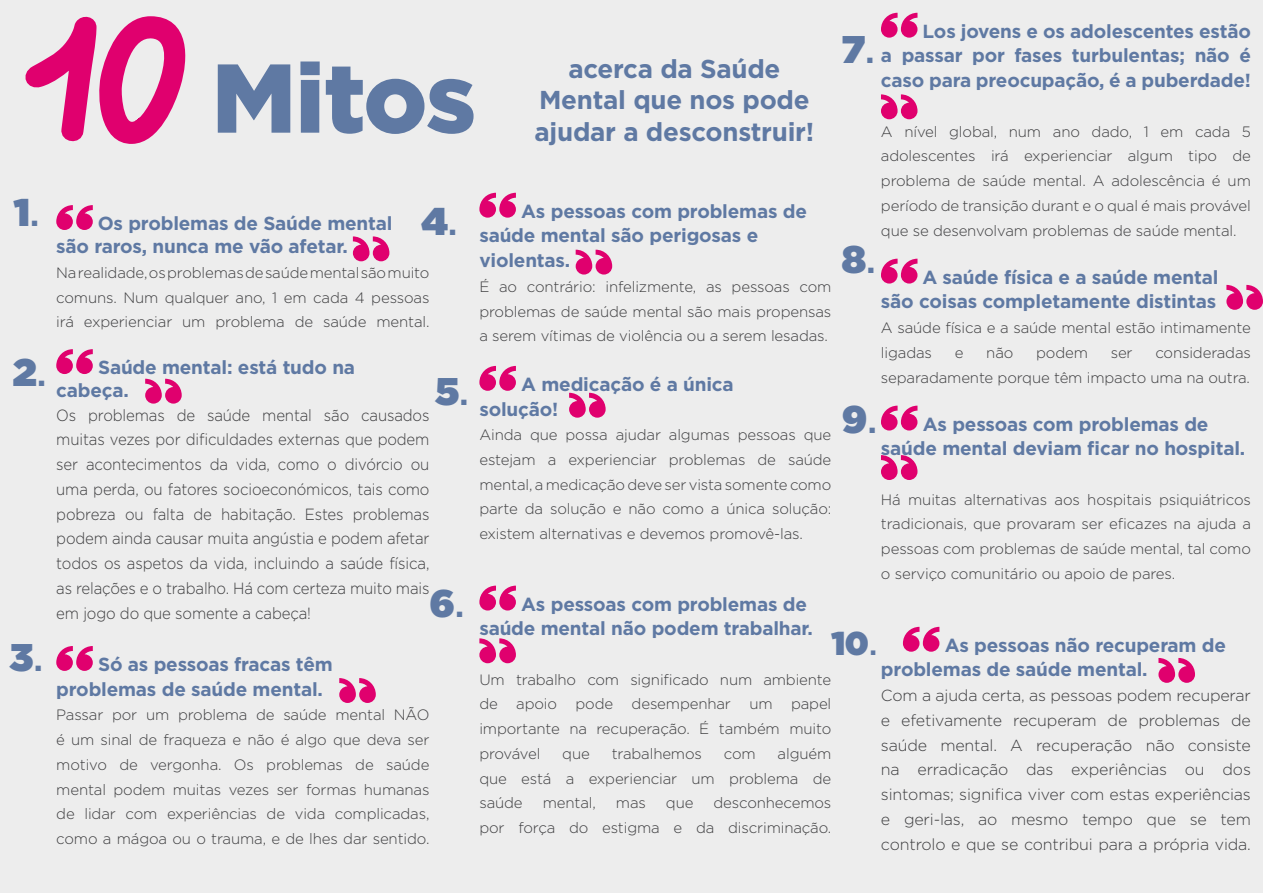
<style>
.page{position:relative;width:1263px;height:893px;background:#fff}
.page>*{position:absolute;margin:0;border:0;box-sizing:border-box;transform-origin:0 0}
.t1{font:900 97.5px "Gotham";letter-spacing:-.01em;color:#5f79a3}
.t2{font:900 38.55px "Gotham";color:#5f79a3}
.t3{font:900 33px "Gotham";color:#5f79a3}
.t4{font:700 25.8px/31.8px "Gotham";letter-spacing:-.01em;color:#5f79a3;text-align:center}
.t5{font:700 18.9px/24.8px "Gotham";letter-spacing:-.01em;color:#5f79a3}
.t6{font:300 16.2px/24.8px "Gotham";letter-spacing:-.01em;color:#3e3e40;text-align:justify;scale:.93 1}
.t7{font:300 16.05px/24.8px "Gotham";letter-spacing:-.01em;color:#3e3e40;text-align:justify}
.t8{font:300 15px/24.8px "Gotham";letter-spacing:-.01em;color:#3e3e40;text-align:justify}
.s1{font-weight:500}
</style>
<div class="page">
<div style="left:420px;top:0;width:422px;height:893px;background:#ededed"></div>
<div style="left:842px;top:0;width:421px;height:893px;background:#ededed"></div>
<div style="left:0;top:0;width:421px;height:893px;background:#ededed"></div>
<svg style="left:56px;top:205px;width:37px;height:25px"></svg>
<svg style="left:353px;top:236px;width:36px;height:25px"></svg>
<svg style="left:56px;top:349px;width:37px;height:25px"></svg>
<svg style="left:145px;top:379px;width:37px;height:25px"></svg>
<svg style="left:56px;top:646px;width:37px;height:25px"></svg>
<svg style="left:339px;top:678px;width:37px;height:25px"></svg>
<svg style="left:479px;top:193px;width:37px;height:25px"></svg>
<svg style="left:576px;top:250px;width:36px;height:25px"></svg>
<svg style="left:479px;top:366px;width:37px;height:25px"></svg>
<svg style="left:569px;top:393px;width:37px;height:25px"></svg>
<svg style="left:479px;top:586px;width:37px;height:24px"></svg>
<svg style="left:479px;top:638px;width:37px;height:25px"></svg>
<svg style="left:881px;top:13px;width:36px;height:25px"></svg>
<svg style="left:881px;top:94px;width:36px;height:25px"></svg>
<svg style="left:881px;top:259px;width:36px;height:25px"></svg>
<svg style="left:881px;top:406px;width:36px;height:24px"></svg>
<svg style="left:881px;top:455px;width:36px;height:25px"></svg>
<svg style="left:903px;top:627px;width:36px;height:25px"></svg>
<svg style="left:1158px;top:658px;width:37px;height:25px"></svg>
<svg style="left:25px;top:16px;width:161px;height:128px"></svg>
<svg style="left:1226px;top:285px;width:37px;height:25px"></svg>
<h2 class="t2" style="left:14px;top:185px;width:28px">1<span class="s1">.</span></h2>
<h2 class="t2" style="left:13px;top:345px;width:36px">2<span class="s1">.</span></h2>
<h2 class="t2" style="left:10px;top:629px;width:35px">3<span class="s1">.</span></h2>
<p class="t5" style="left:881px;top:18px;width:371px;text-align:justify;text-indent:42px">Los jovens e os adolescentes estão a passar por fases turbulentas; não é caso para preocupação, é a puberdade!</p>
<p class="t8" style="left:881px;top:119px;width:371px">A nível global, num ano dado, 1 em cada 5 adolescentes irá experienciar algum tipo de problema de saúde mental. A adolescência é um período de transição durant e o qual é mais provável que se desenvolvam problemas de saúde mental.</p>
<p class="t5" style="left:881px;top:264px;width:339px;text-align:right">A saúde física e a saúde mental<br>são coisas completamente distintas</p>
<p class="t8" style="left:881px;top:315px;width:371px">A saúde física e a saúde mental estão intimamente ligadas</p>
<h2 class="t2" style="left:842px;top:21px;width:35px">7<span class="s1">.</span></h2>
<h3 class="t4" style="left:539px;top:52px;width:272px">acerca da Saúde<br>Mental que nos pode</h3>
<h1 class="t1" style="left:212px;top:31px;width:266px">Mitos</h1>
<h3 class="t4" style="left:534px;top:116px;width:281px">ajudar a desconstruir!</h3>
<p class="t5" style="left:479px;top:198px;width:329px;text-indent:42px">As pessoas com problemas de saúde mental são perigosas e violentas.</p>
<p class="t8" style="left:479px;top:274px;width:353px">É ao contrário: infelizmente, as pessoas com problemas de saúde mental são mais propensas a serem vítimas de violência ou a serem lesadas.</p>
<p class="t5" style="left:479px;top:372px;width:256px;text-indent:42px">A medicação é a única solução!</p>
<p class="t8" style="left:479px;top:422px;width:353px">Ainda que possa ajudar algumas pessoas que estejam a experienciar problemas de saúde mental, a medicação deve ser vista somente como parte da solução e não como a única solução: existem alternativas e devemos promovê-las.</p>
<h2 class="t2" style="left:421px;top:194px;width:38px">4<span class="s1">.</span></h2>
<p class="t5" style="left:56px;top:212px;width:338px;line-height:23.2px;text-indent:41px">Os problemas de Saúde mental são raros, nunca me vão afetar.</p>
<p class="t8" style="left:56px;top:260px;width:375px">Na realidade, os problemas de saúde mental são muito comuns. Num qualquer ano, 1 em cada 4 pessoas irá experienciar um problema de saúde mental.</p>
<p class="t5" style="left:56px;top:356px;width:300px;line-height:23.2px;text-indent:42px">Saúde mental: está tudo na cabeça.</p>
<p class="t6" style="left:56px;top:402px;width:403px">Os problemas de saúde mental são causados muitas vezes por dificuldades externas que podem ser acontecimentos da vida, como o divórcio ou uma perda, ou fatores socioeconómicos, tais como pobreza ou falta de habitação. Estes problemas podem ainda causar muita angústia e podem afetar todos os aspetos da vida, incluindo a saúde física, as relações e o trabalho. Há com certeza muito mais em jogo do que somente a cabeça!</p>
<p class="t5" style="left:56px;top:652px;width:278px;text-indent:42px">Só as pessoas fracas têm problemas de saúde mental.</p>
<p class="t8" style="left:56px;top:702px;width:375px">Passar por um problema de saúde mental NÃO é um sinal de fraqueza e não é algo que deva ser motivo de vergonha. Os problemas de saúde mental podem muitas vezes ser formas humanas de lidar com experiências de vida complicadas, como a mágoa ou o trauma, e de lhes dar sentido.</p>
<h2 class="t2" style="left:842px;top:232px;width:36px">8<span class="s1">.</span></h2>
<p class="t8" style="left:881px;top:340px;width:371px;text-align:right">consideradas<br>separadamente porque têm impacto uma na outra.</p>
<p class="t5" style="left:881px;top:411px;width:366px;text-align:center">As pessoas com problemas de<br>saúde mental deviam ficar no hospital.</p>
<p class="t8" style="left:881px;top:487px;width:371px">Há muitas alternativas aos hospitais psiquiátricos tradicionais, que provaram ser eficazes na ajuda a pessoas com problemas de saúde mental, tal como o serviço comunitário ou apoio de pares.</p>
<p class="t8" style="left:955px;top:340px;width:10px">e</p>
<p class="t8" style="left:986px;top:340px;width:29px">não</p>
<p class="t8" style="left:1036px;top:340px;width:53px">podem</p>
<p class="t8" style="left:1111px;top:340px;width:23px">ser</p>
<h2 class="t2" style="left:435px;top:364px;width:36px">5<span class="s1">.</span></h2>
<h2 class="t2" style="left:842px;top:392px;width:37px">9<span class="s1">.</span></h2>
<h2 class="t2" style="left:429px;top:575px;width:37px">6<span class="s1">.</span></h2>
<p class="t5" style="left:479px;top:591px;width:335px;text-indent:42px">As pessoas com problemas de saúde mental não podem trabalhar.</p>
<p class="t8" style="left:479px;top:667px;width:353px">Um trabalho com significado num ambiente de apoio pode desempenhar um papel importante na recuperação. É também muito provável</p>
<h3 class="t3" style="left:831px;top:620px;width:48px">10<span class="s1">.</span></h3>
<p class="t5" style="left:881px;top:632px;width:347px;text-indent:64px">As pessoas não recuperam de problemas de saúde mental.</p>
<p class="t7" style="left:881px;top:683px;width:371px">Com a ajuda certa, as pessoas podem recuperar e efetivamente recuperam de problemas de saúde mental. A recuperação não consiste na erradicação das experiências ou dos sintomas; significa viver com estas experiências e geri-las, ao mesmo tempo que se tem controlo e que se contribui para a própria vida.</p>
<p class="t8" style="left:479px;top:741px;width:353px;text-indent:298px">alguém que está a experienciar um problema de saúde</p>
<p class="t8" style="left:562px;top:741px;width:29px">que</p>
<p class="t8" style="left:612px;top:741px;width:92px">trabalhemos</p>
<p class="t8" style="left:724px;top:741px;width:33px">com</p>
<p class="t8" style="left:479px;top:790px;width:353px;text-align:right">desconhecemos<br>por força do estigma e da discriminação.</p>
<p class="t8" style="left:543px;top:790px;width:55px">mental,</p>
<p class="t8" style="left:616px;top:790px;width:32px">mas</p>
<p class="t8" style="left:666px;top:790px;width:29px">que</p>
</div>
